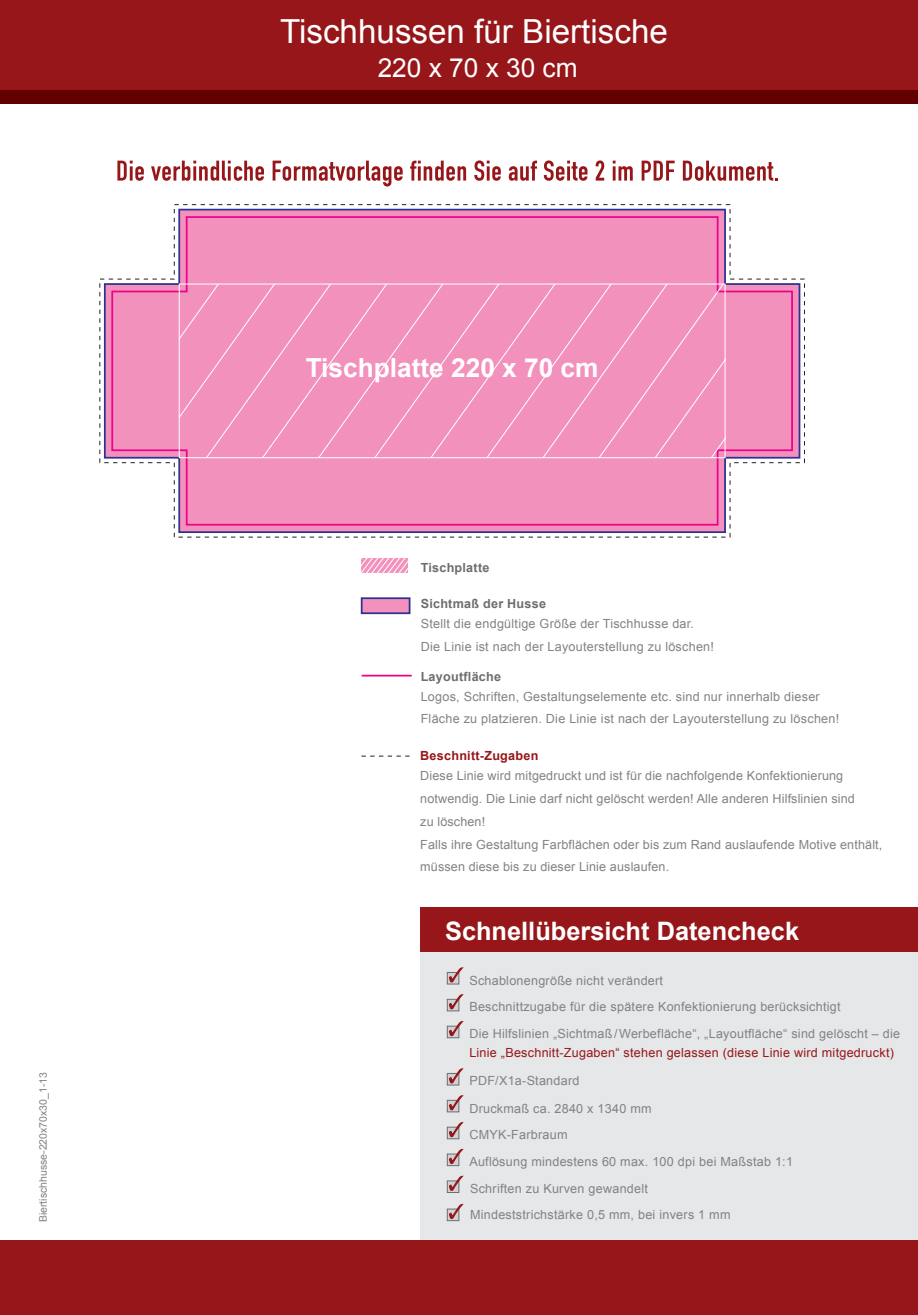
<style>
.page{position:relative;width:918px;height:1315px;background:#fff}
.page>*{position:absolute;margin:0;border:0;box-sizing:border-box;transform-origin:0 0}
.t1{font:33.16px "Arial";color:#fff}
.t2{font:700 26.25px "Arial";color:#fff}
.t3{font:26.25px "Arial";color:#fff}
.t4{font:700 25.38px "Arial";color:#fff}
.t5{font:12.6px/22.8px "Arial";letter-spacing:.02em;color:#808285}
.t6{font:12.6px "Arial";letter-spacing:.02em;color:#961619}
.t7{font:700 12.6px "Arial";letter-spacing:.02em;color:#6c6d70}
.t8{font:700 12.6px "Arial";letter-spacing:.02em;color:#961619}
.t9{font:10.5px "Arial";color:#808285}
</style>
<div class="page">
<div style="left:421px;top:952px;width:497px;height:347px;background:#e6e7e9"></div>
<svg style="left:447px;top:1073px;width:12px;height:12px"></svg>
<svg style="left:449px;top:1068px;width:14px;height:15px"></svg>
<svg style="left:447px;top:999px;width:12px;height:12px"></svg>
<svg style="left:449px;top:994px;width:14px;height:15px"></svg>
<svg style="left:447px;top:1025px;width:12px;height:13px"></svg>
<svg style="left:449px;top:1021px;width:14px;height:15px"></svg>
<svg style="left:447px;top:972px;width:12px;height:12px"></svg>
<svg style="left:449px;top:967px;width:14px;height:15px"></svg>
<svg style="left:447px;top:1100px;width:12px;height:12px"></svg>
<svg style="left:449px;top:1095px;width:14px;height:15px"></svg>
<svg style="left:447px;top:1126px;width:12px;height:13px"></svg>
<svg style="left:449px;top:1122px;width:14px;height:15px"></svg>
<svg style="left:447px;top:1153px;width:12px;height:13px"></svg>
<svg style="left:449px;top:1148px;width:14px;height:16px"></svg>
<svg style="left:447px;top:1180px;width:12px;height:13px"></svg>
<svg style="left:449px;top:1175px;width:14px;height:16px"></svg>
<svg style="left:447px;top:1208px;width:12px;height:13px"></svg>
<svg style="left:449px;top:1203px;width:14px;height:16px"></svg>
<div style="left:421px;top:907px;width:497px;height:44px;background:#961619"></div>
<hr style="left:362px;top:675px;width:50px;height:1px;background:#ed028c">
<svg style="left:361px;top:755px;width:48px;height:1px"></svg>
<div style="left:0;top:0;width:918px;height:103px;background:#961619"></div>
<div style="left:0;top:1240px;width:918px;height:75px;background:#961619"></div>
<div style="left:0;top:90px;width:918px;height:13px;background:#620000"></div>
<svg style="left:117px;top:161px;width:27px;height:20px"></svg>
<svg style="left:151px;top:161px;width:113px;height:20px"></svg>
<svg style="left:273px;top:161px;width:130px;height:25px"></svg>
<svg style="left:410px;top:161px;width:56px;height:20px"></svg>
<svg style="left:474px;top:160px;width:27px;height:21px"></svg>
<svg style="left:509px;top:161px;width:28px;height:20px"></svg>
<svg style="left:544px;top:160px;width:43px;height:21px"></svg>
<svg style="left:596px;top:160px;width:8px;height:21px"></svg>
<svg style="left:613px;top:161px;width:20px;height:20px"></svg>
<svg style="left:641px;top:161px;width:33px;height:20px"></svg>
<svg style="left:683px;top:161px;width:95px;height:20px"></svg>
<div style="left:361px;top:597px;width:49px;height:17px;background:#f391bd;border:2px solid #2e3092"></div>
<svg style="left:99px;top:204px;width:706px;height:334px"></svg>
<svg style="left:103px;top:208px;width:698px;height:326px"></svg>
<svg style="left:110px;top:215px;width:684px;height:311px"></svg>
<div style="left:181px;top:286px;width:542px;height:170px;background:#f391bd"></div>
<div style="left:179px;top:284px;width:546px;height:174px;border:1px solid #fff"></div>
<svg style="left:362px;top:559px;width:45px;height:12px"></svg>
<div style="left:360px;top:557px;width:49px;height:16px;border:1px solid #fff"></div>
<p class="t9" style="left:36px;top:1222px;width:151px;rotate:-90deg">Biertischhusse-220x70x30_1-13</p>
<h1 class="t1" style="left:280px;top:9px;width:389px">Tischhussen für Biertische</h1>
<h2 class="t3" style="left:378px;top:51px;width:201px">220 x 70 x 30 cm</h2>
<h2 class="t2" style="left:306px;top:350px;width:294px">Tischplatte 220 x 70 cm</h2>
<p class="t7" style="left:421px;top:559px;width:70px">Tischplatte</p>
<p class="t7" style="left:421px;top:595px;width:127px">Sichtmaß der Husse</p>
<p class="t5" style="left:421px;top:612px;width:295px">Stellt die endgültige Größe der Tischhusse dar.<br>Die Linie ist nach der Layouterstellung zu löschen!</p>
<p class="t7" style="left:421px;top:668px;width:82px">Layoutfläche</p>
<p class="t5" style="left:421px;top:685px;width:420px">Logos, Schriften, Gestaltungselemente etc. sind nur innerhalb dieser<br>Fläche zu platzieren. Die Linie ist nach der Layouterstellung zu löschen!</p>
<p class="t8" style="left:420px;top:747px;width:120px">Beschnitt-Zugaben</p>
<p class="t5" style="left:420px;top:764px;width:463px">Diese Linie wird mitgedruckt und ist für die nachfolgende Konfektionierung notwendig. Die Linie darf nicht gelöscht werden! Alle anderen Hilfslinien sind<br>zu löschen!<br>Falls ihre Gestaltung Farbflächen oder bis zum Rand auslaufende Motive enthält, müssen diese bis zu dieser Linie auslaufen.</p>
<h3 class="t4" style="left:445px;top:914px;width:355px">Schnellübersicht Datencheck</h3>
<p class="t5" style="left:469px;top:969px;width:195px">Schablonengröße nicht verändert</p>
<p class="t5" style="left:469px;top:993px;width:432px;line-height:26.7px">Beschnittzugabe für die spätere Konfektionierung berücksichtigt<br>Die Hilfslinien „Sichtmaß/Werbefläche“, „Layoutfläche“ sind gelöscht – die</p>
<p class="t6" style="left:469px;top:1044px;width:426px">Linie „Beschnitt-Zugaben“ stehen gelassen (diese Linie wird mitgedruckt)</p>
<p class="t5" style="left:469px;top:1069px;width:112px">PDF/X1a-Standard</p>
<p class="t5" style="left:469px;top:1095px;width:325px;line-height:26.7px">Druckmaß ca. 2840 x 1340 mm<br>CMYK-Farbraum<br>Auflösung mindestens 60 max. 100 dpi bei Maßstab 1:1<br>Schriften zu Kurven gewandelt</p>
<p class="t5" style="left:470px;top:1203px;width:262px">Mindeststrichstärke 0,5 mm, bei invers 1 mm</p>
</div>
